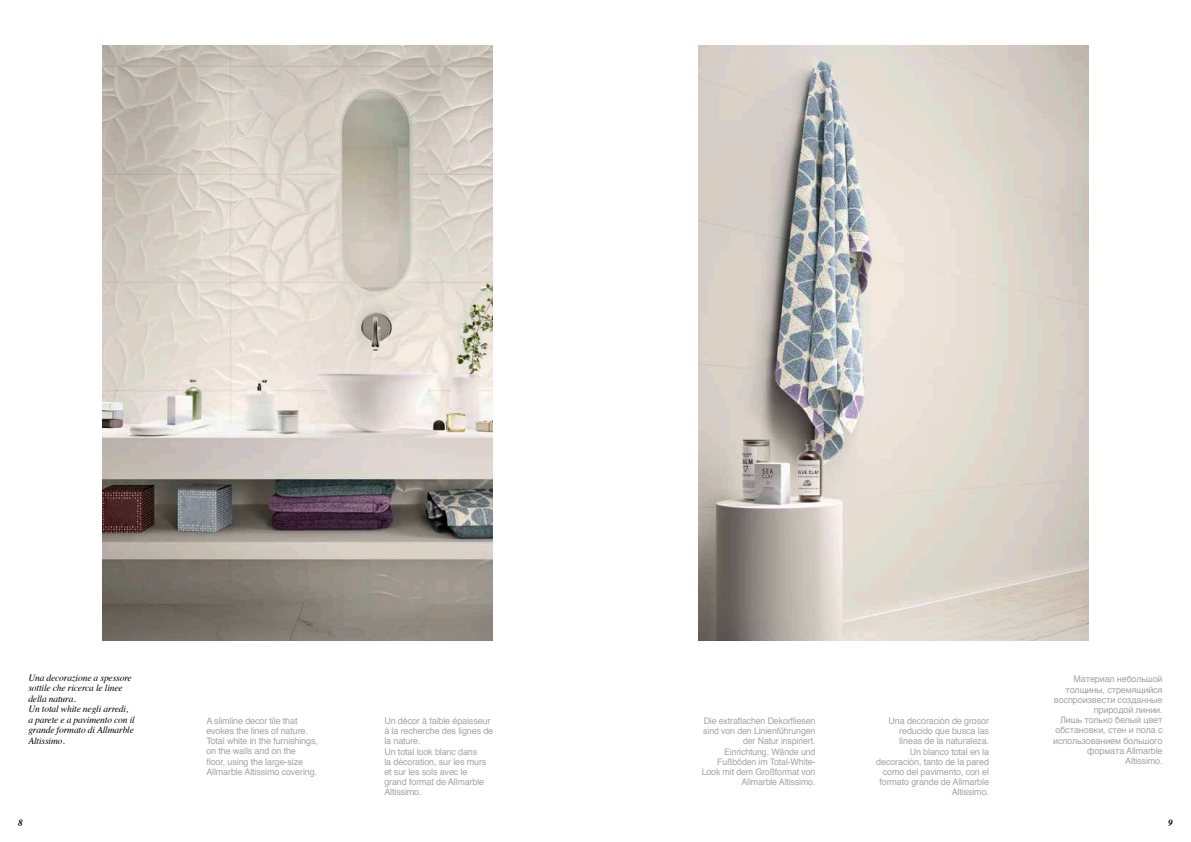
<style>
.page{position:relative;width:1191px;height:842px;background:#fff}
.page>*{position:absolute;margin:0;border:0;box-sizing:border-box;transform-origin:0 0}
.t1{font:italic 9.5px/10.5px "Times";letter-spacing:-.015em;color:#000}
.t2{font:italic 700 9.5px "Times";color:#000}
.t3{font:9px/10.2px "Helvetica";letter-spacing:-.015em;color:#a3a4a4;text-align:right}
</style>
<div class="page">
<img style="left:698px;top:45px;width:390px;height:596px">
<img style="left:103px;top:45px;width:390px;height:596px">
<p class="t1" style="left:28px;top:672px;width:108px">Una decorazione a spessore sottile che ricerca le linee della natura.<br>Un total white negli arredi, a parete e a pavimento con il grande formato di Allmarble<br>Altissimo.</p>
<p class="t3" style="left:206px;top:716px;width:113px;text-align:left">A slimline decor tile that evokes the lines of nature.<br>Total white in the furnishings, on the walls and on the<br>floor, using the large-size<br>Allmarble Altissimo covering.</p>
<p class="t3" style="left:384px;top:716px;width:110px;text-align:left">Un décor à faible épaisseur à la recherche des lignes de la nature.<br>Un total look blanc dans<br>la décoration, sur les murs et sur les sols avec le<br>grand format de Allmarble<br>Altissimo.</p>
<p class="t3" style="left:701px;top:716px;width:115px">Die extraflachen Dekorfliesen sind von den Linienführungen der Natur inspiriert.<br>Einrichtung, Wände und<br>Fußböden im Total-White-<br>Look mit dem Großformat von<br>Allmarble Altissimo.</p>
<p class="t3" style="left:876px;top:716px;width:114px">Una decoración de grosor reducido que busca las líneas de la naturaleza.<br>Un blanco total en la decoración, tanto de la pared como del pavimento, con el formato grande de Allmarble<br>Altissimo.</p>
<p class="t3" style="left:1053px;top:674px;width:111px">Материал небольшой толщины, стремящийся воспроизвести созданные природой линии.<br>Лишь только белый цвет обстановки, стен и пола с использованием большого формата Allmarble<br>Altissimo.</p>
<p class="t2" style="left:18px;top:814px;width:6px">8</p>
<p class="t2" style="left:1168px;top:814px;width:6px">9</p>
</div>
